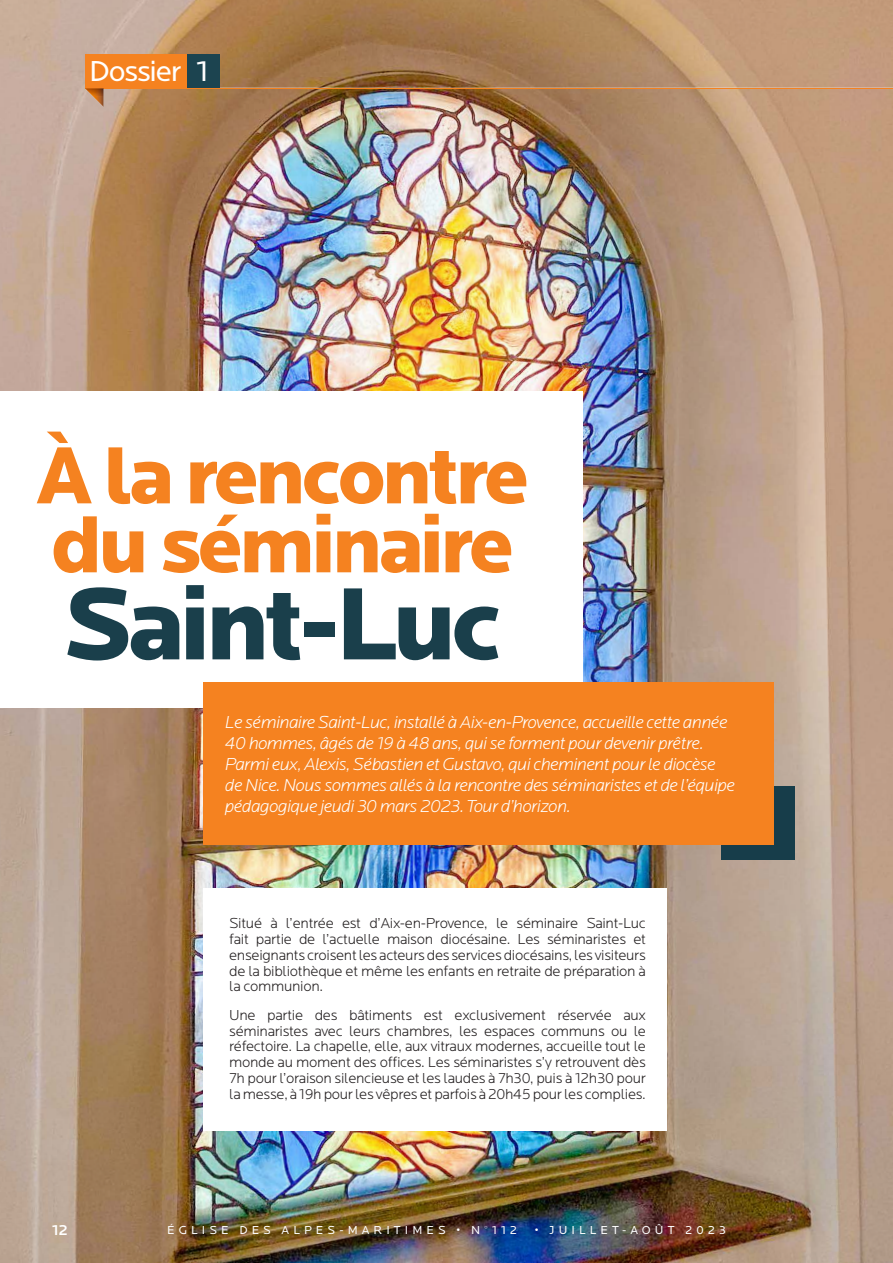
<style>
.page{position:relative;width:893px;height:1263px;background:#fff}
.page>*{position:absolute;margin:0;border:0;box-sizing:border-box;transform-origin:0 0}
.t1{font:900 106.5px "Locator";letter-spacing:-.05em;color:#1a3f4b}
.t2{font:900 84px/69px "Locator";letter-spacing:-.05em;color:#f58220}
.t3{font:30px "Locator";letter-spacing:-.04em;color:#fff}
.t4{font:italic 300 18px/21px "Locator";letter-spacing:-.03em;color:#fff}
.t5{font:300 15px/15.8px "Locator";letter-spacing:-.02em;color:#231f20;text-align:justify}
.t6{font:500 15px "Locator";color:#fff}
.t7{font:12px "Locator";letter-spacing:.34em;color:#fff}
</style>
<div class="page">
<img style="left:0;top:0;width:893px;height:1263px">
<hr style="left:85px;top:88px;width:808px;height:1px;background:#f58220">
<div style="left:721px;top:786px;width:73px;height:74px;background:#173d4a"></div>
<div style="left:85px;top:55px;width:103px;height:33px;background:#f58220"></div>
<img style="left:85px;top:88px;width:19px;height:19px">
<div style="left:188px;top:55px;width:32px;height:33px;background:#1c4450"></div>
<div style="left:0;top:392px;width:583px;height:316px;background:#fff"></div>
<div style="left:204px;top:888px;width:463px;height:243px;background:#fff"></div>
<div style="left:204px;top:682px;width:570px;height:162px;background:#f58220"></div>
<h3 class="t3" style="left:89px;top:54px;width:121px">Dossier 1</h3>
<h2 class="t2" style="left:36px;top:442px;width:495px">À la rencontre du séminaire</h2>
<h1 class="t1" style="left:62px;top:560px;width:443px">Saint-Luc</h1>
<p class="t4" style="left:225px;top:712px;width:511px">Le séminaire Saint-Luc, installé à Aix-en-Provence, accueille cette année 40 hommes, âgés de 19 à 48 ans, qui se forment pour devenir prêtre.<br>Parmi eux, Alexis, Sébastien et Gustavo, qui cheminent pour le diocèse de Nice. Nous sommes allés à la rencontre des séminaristes et de l’équipe pédagogique jeudi 30 mars 2023. Tour d’horizon.</p>
<p class="t5" style="left:229px;top:916px;width:418px">Situé à l’entrée est d’Aix-en-Provence, le séminaire Saint-Luc fait partie de l’actuelle maison diocésaine. Les séminaristes et enseignants croisent les acteurs des services diocésains, les visiteurs de la bibliothèque et même les enfants en retraite de préparation à la communion.</p>
<p class="t5" style="left:229px;top:1007px;width:418px">Une partie des bâtiments est exclusivement réservée aux séminaristes avec leurs chambres, les espaces communs ou le réfectoire. La chapelle, elle, aux vitraux modernes, accueille tout le monde au moment des offices. Les séminaristes s’y retrouvent dès 7h pour l’oraison silencieuse et les laudes à 7h30, puis à 12h30 pour la messe, à 19h pour les vêpres et parfois à 20h45 pour les complies.</p>
<p class="t6" style="left:52px;top:1221px;width:18px">12</p>
<p class="t7" style="left:167px;top:1223px;width:352px">ÉGLISE DES ALPES-MARITIMES • N°112</p>
<p class="t7" style="left:535px;top:1223px;width:193px">• JUILLET-AOÛT 2023</p>
</div>
